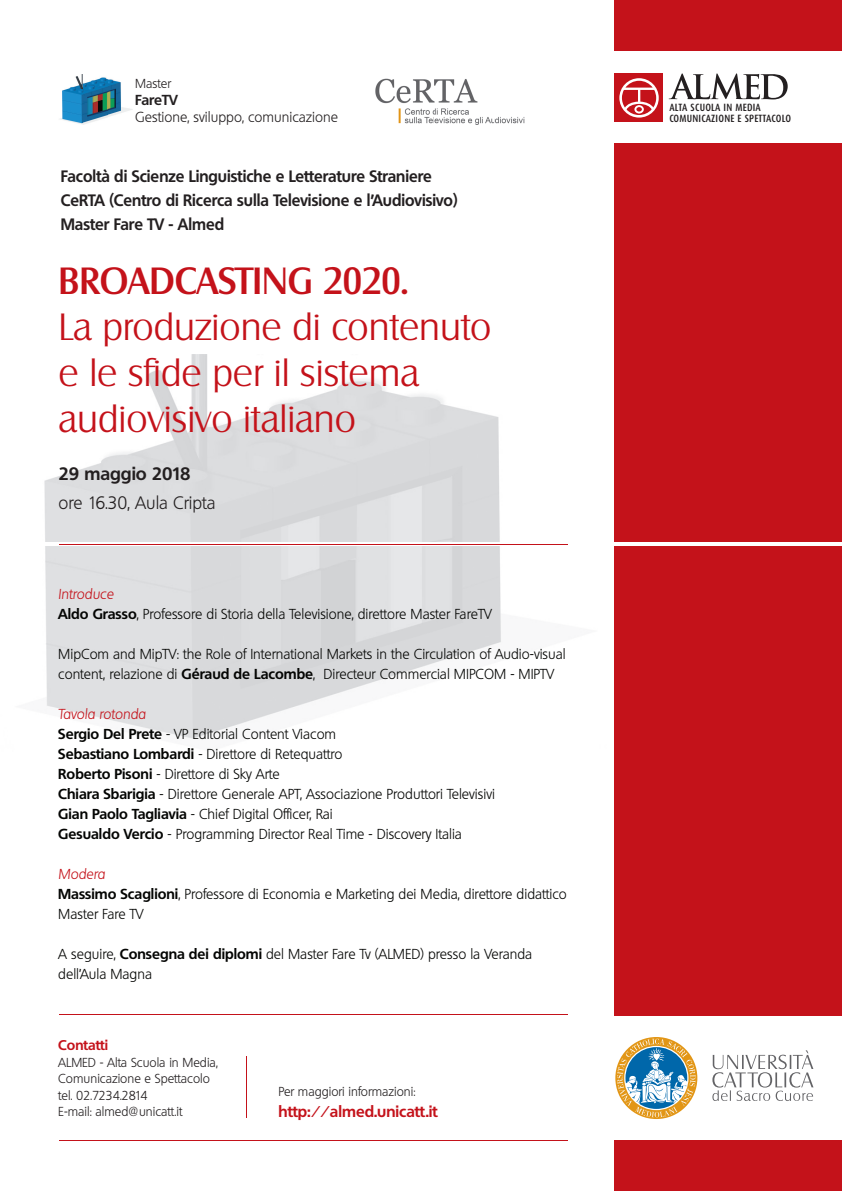
<style>
.page{position:relative;width:842px;height:1191px;background:#fff}
.page>*{position:absolute;margin:0;border:0;box-sizing:border-box;transform-origin:0 0}
.t1{font:300 36.7px/46.1px "Salzburg";color:#c4121a}
.t2{font:500 36.7px "Salzburg";color:#c4121a}
.t3{font:300 17.5px "Quebec";color:#231f20}
.t4{font:700 17.5px "Quebec";color:#231f20}
.t5{font:700 16px/24.1px "Quebec";color:#231f20;scale:.95 1}
.t6{font:700 15.2px "Quebec";color:#c4121a}
.t7{font:300 14.1px "Quebec";color:#231f20}
.t8{font:700 14.1px "Quebec";color:#231f20}
.t9{font:300 14px/20px "Quebec";color:#040503}
.t10{font:700 13.6px "Quebec";color:#c4121a}
.t11{font:300 12.6px/16.5px "Quebec";color:#231f20}
.t12{font:500 10.6px/10.9px "Dax Condensed";letter-spacing:.02em;color:#231f20}
.s1{font-style:italic;color:#c4121a}
.s2{font-weight:700}
</style>
<div class="page">
<img style="left:44px;top:355px;width:457px;height:384px">
<div style="left:614px;top:143px;width:228px;height:872px;background:#c4121a"></div>
<div style="left:614px;top:0;width:228px;height:50px;background:#c4121a"></div>
<div style="left:614px;top:1140px;width:228px;height:51px;background:#c4121a"></div>
<svg style="left:712px;top:1050px;width:101px;height:51px"></svg>
<svg style="left:615px;top:1037px;width:82px;height:82px"></svg>
<svg style="left:669px;top:73px;width:119px;height:26px"></svg>
<div style="left:615px;top:73px;width:48px;height:49px;background:#c4121a"></div>
<svg style="left:619px;top:78px;width:40px;height:40px"></svg>
<hr style="left:11px;top:542px;width:831px;height:3px;background:#fff">
<hr style="left:59px;top:544px;width:508px;height:1px;background:#c4121a">
<hr style="left:59px;top:1014px;width:508px;height:1px;background:#c4121a">
<hr style="left:59px;top:1140px;width:508px;height:1px;background:#c4121a">
<hr style="left:246px;top:1056px;width:1px;height:61px;background:#c4121a">
<img style="left:60px;top:74px;width:73px;height:51px">
<img style="left:375px;top:78px;width:149px;height:47px">
<p class="t11" style="left:135px;top:76px;width:37px">Master</p>
<p class="t8" style="left:135px;top:94px;width:44px">FareTV</p>
<p class="t7" style="left:135px;top:111px;width:204px">Gestione, sviluppo, comunicazione</p>
<p class="t5" style="left:61px;top:165px;width:419px">Facoltà di Scienze Linguistiche e Letterature Straniere<br>CeRTA (Centro di Ricerca sulla Televisione e l’Audiovisivo)<br>Master Fare TV - Almed</p>
<h1 class="t2" style="left:59px;top:265px;width:351px">BROADCASTING 2020.</h1>
<h1 class="t1" style="left:59px;top:306px;width:434px">La produzione di contenuto e le sfide per il sistema audiovisivo italiano</h1>
<p class="t4" style="left:59px;top:466px;width:134px">29 maggio 2018</p>
<p class="t3" style="left:59px;top:496px;width:159px">ore 16.30, Aula Cripta</p>
<p class="t9" style="left:58px;top:585px;width:435px"><span class="s1">Introduce<br></span><span class="s2">Aldo Grasso</span>, Professore di Storia della Televisione, direttore Master FareTV</p>
<p class="t9" style="left:58px;top:645px;width:509px">MipCom and MipTV: the Role of International Markets in the Circulation of Audio-visual content, relazione di <span class="s2">Géraud de Lacombe</span>, Directeur Commercial MIPCOM - MIPTV</p>
<p class="t9" style="left:58px;top:705px;width:438px"><span class="s1">Tavola rotonda<br></span><span class="s2">Sergio Del Prete</span> - VP Editorial Content Viacom<br><span class="s2">Sebastiano Lombardi</span> - Direttore di Retequattro<br><span class="s2">Roberto Pisoni</span> - Direttore di Sky Arte<br><span class="s2">Chiara Sbarigia</span> - Direttore Generale APT, Associazione Produttori Televisivi <span class="s2">Gian Paolo Tagliavia</span> - Chief Digital Officer, Rai<br><span class="s2">Gesualdo Vercio</span> - Programming Director Real Time - Discovery Italia</p>
<p class="t9" style="left:58px;top:865px;width:510px"><span class="s1">Modera<br></span><span class="s2">Massimo Scaglioni</span>, Professore di Economia e Marketing dei Media, direttore didattico<br>Master Fare TV</p>
<p class="t9" style="left:58px;top:945px;width:475px">A seguire, <span class="s2">Consegna dei diplomi</span> del Master Fare Tv (ALMED) presso la Veranda dell’Aula Magna</p>
<p class="t10" style="left:58px;top:1039px;width:51px">Contatti</p>
<p class="t11" style="left:58px;top:1054px;width:161px">ALMED - Alta Scuola in Media,<br>Comunicazione e Spettacolo tel. 02.7234.2814<br>E-mail: almed@unicatt.it</p>
<p class="t11" style="left:279px;top:1083px;width:138px">Per maggiori informazioni:</p>
<p class="t6" style="left:279px;top:1105px;width:160px">http://almed.unicatt.it</p>
<p class="t12" style="left:669px;top:102px;width:123px">ALTA SCUOLA IN MEDIA<br>COMUNICAZIONE E SPETTACOLO</p>
</div>
